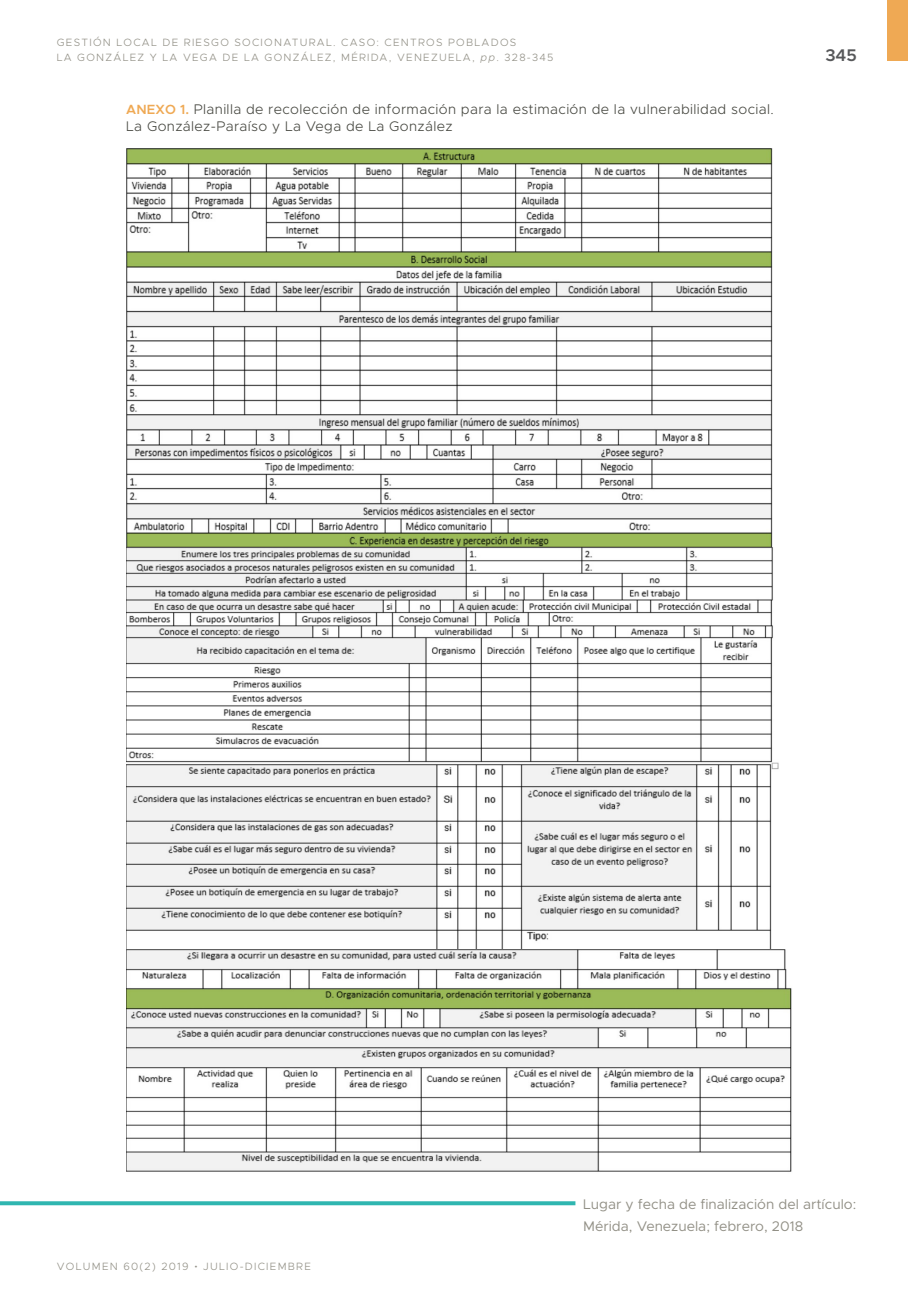
<style>
.page{position:relative;width:908px;height:1304px;background:#fff}
.page>*{position:absolute;margin:0;border:0;box-sizing:border-box;transform-origin:0 0}
.t1{font:600 17px "Metropolis";color:#57585a}
.t2{font:300 14px/17.2px "Metropolis";letter-spacing:.025em;color:#474841}
.t3{font:14px/22px "Metropolis";color:#929086}
.t4{font:300 10.6px/14.6px "Metropolis";letter-spacing:.12em;color:#929086}
.s1{font-style:italic}
.s2{font-weight:600;font-size:13.4px;color:#efa954}
.s3{font-family:"Source Serif Pro"}
</style>
<div class="page">
<div style="left:886px;top:0;width:21px;height:61px;background:#efa954"></div>
<img style="left:126px;top:149px;width:646px;height:398px">
<img style="left:126px;top:547px;width:653px;height:403px">
<img style="left:126px;top:950px;width:665px;height:222px">
<svg style="left:0;top:1201px;width:575px;height:4px;background:#3dbab5"></svg>
<p class="t4" style="left:57px;top:35px;width:498px">GESTIÓN LOCAL DE RIESGO SOCIONATURAL. CASO: CENTROS POBLADOS<br>LA GONZÁLEZ Y LA VEGA DE LA GONZÁLEZ, MÉRIDA, VENEZUELA, <span class="s1">pp</span>. 328-345</p>
<h2 class="t2" style="left:126px;top:101px;width:648px"><span class="s2">ANEXO 1.</span> Planilla de recolección de información para la estimación de la vulnerabilidad social.<br>La González-Paraíso y La Vega de La González</h2>
<h1 class="t1" style="left:825px;top:44px;width:33px">345</h1>
<p class="t4" style="left:57px;top:1259px;width:255px">VOLUMEN 60(2) 2019 <span class="s3">•</span> JULIO-DICIEMBRE</p>
<h2 class="t3" style="left:583px;top:1193px;width:274px">Lugar y fecha de finalización del artículo:<br>Mérida, Venezuela; febrero, 2018</h2>
</div>
